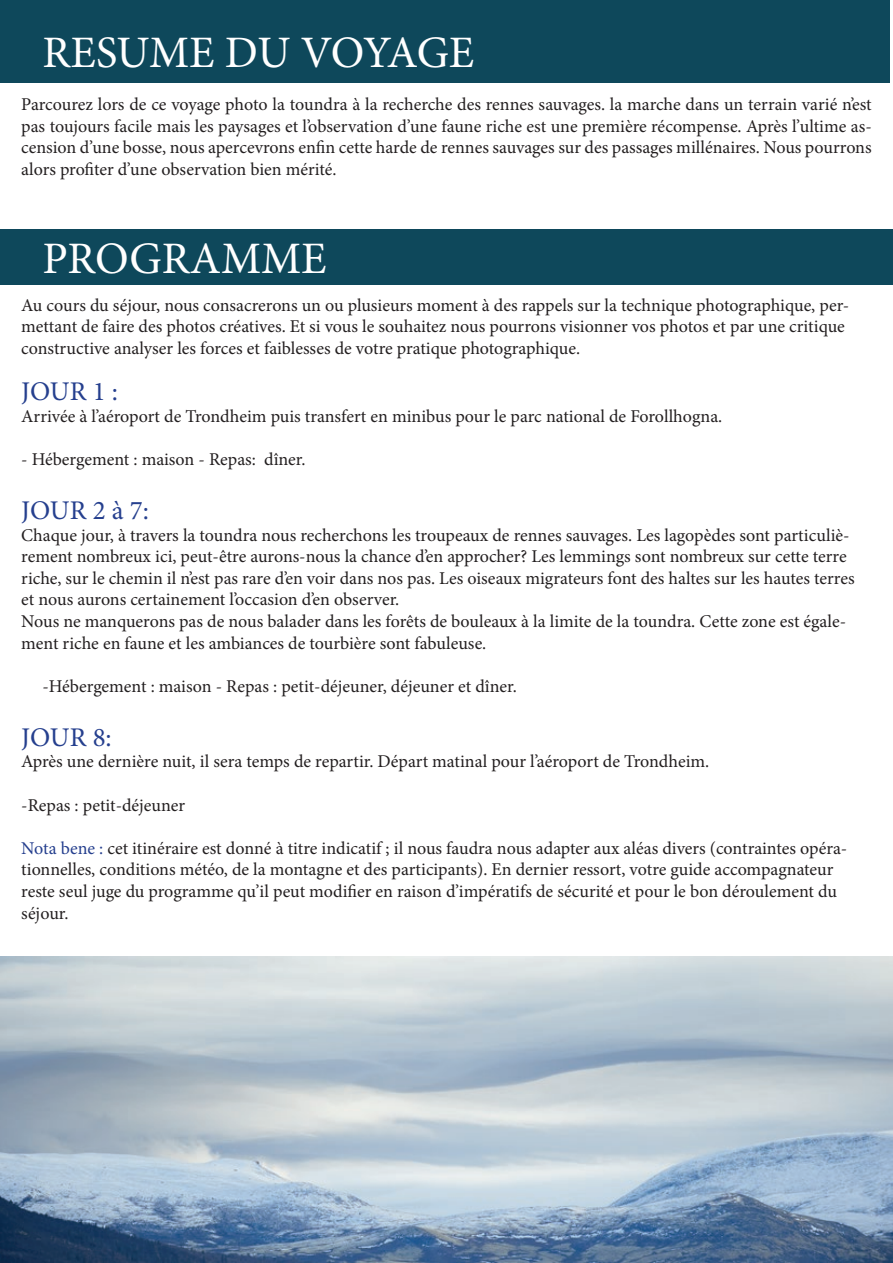
<style>
.page{position:relative;width:893px;height:1263px;background:#fff}
.page>*{position:absolute;margin:0;border:0;box-sizing:border-box;transform-origin:0 0}
.t1{font:45px "Minion Pro";color:#fff}
.t2{font:27px "Minion Pro";letter-spacing:-.005em;color:#253f8e}
.t3{font:18px/21.6px "Minion Pro";color:#231f20}
.s1{color:#253f8e}
</style>
<div class="page">
<div style="left:0;top:230px;width:893px;height:55px;background:#0e485b"></div>
<div style="left:0;top:0;width:890px;height:83px;background:#0e485b"></div>
<img style="left:0;top:956px;width:893px;height:307px">
<h1 class="t1" style="left:43px;top:22px;width:433px">RESUME DU VOYAGE</h1>
<p class="t3" style="left:21px;top:94px;width:852px;text-align:justify">Parcourez lors de ce voyage photo la toundra à la recherche des rennes sauvages. la marche dans un terrain varié n’est pas toujours facile mais les paysages et l’observation d’une faune riche est une première récompense. Après l’ultime as&shy;cension d’une bosse, nous apercevrons enfin cette harde de rennes sauvages sur des passages millénaires. Nous pourrons alors profiter d’une observation bien mérité.</p>
<h1 class="t1" style="left:43px;top:228px;width:286px">PROGRAMME</h1>
<p class="t3" style="left:21px;top:294px;width:830px">Au cours du séjour, nous consacrerons un ou plusieurs moment à des rappels sur la technique photographique, per&shy;mettant de faire des photos créatives. Et si vous le souhaitez nous pourrons visionner vos photos et par une critique constructive analyser les forces et faiblesses de votre pratique photographique.</p>
<h2 class="t2" style="left:21px;top:373px;width:98px">JOUR 1 :</h2>
<p class="t3" style="left:21px;top:405px;width:703px">Arrivée à l’aéroport de Trondheim puis transfert en minibus pour le parc national de Forollhogna.</p>
<p class="t3" style="left:21px;top:449px;width:286px">- Hébergement : maison - Repas: dîner.</p>
<h2 class="t2" style="left:21px;top:492px;width:129px">JOUR 2 à 7:</h2>
<p class="t3" style="left:21px;top:524px;width:835px">Chaque jour, à travers la toundra nous recherchons les troupeaux de rennes sauvages. Les lagopèdes sont particuliè&shy;rement nombreux ici, peut-être aurons-nous la chance d’en approcher? Les lemmings sont nombreux sur cette terre riche, sur le chemin il n’est pas rare d’en voir dans nos pas. Les oiseaux migrateurs font des haltes sur les hautes terres et nous aurons certainement l’occasion d’en observer.<br>Nous ne manquerons pas de nous balader dans les forêts de bouleaux à la limite de la toundra. Cette zone est égale&shy;ment riche en faune et les ambiances de tourbière sont fabuleuse.</p>
<p class="t3" style="left:43px;top:675px;width:476px">-Hébergement : maison - Repas : petit-déjeuner, déjeuner et dîner.</p>
<h2 class="t2" style="left:21px;top:719px;width:92px">JOUR 8:</h2>
<p class="t3" style="left:21px;top:751px;width:690px">Après une dernière nuit, il sera temps de repartir. Départ matinal pour l’aéroport de Trondheim.</p>
<p class="t3" style="left:21px;top:794px;width:166px">-Repas : petit-déjeuner</p>
<p class="t3" style="left:21px;top:837px;width:828px"><span class="s1">Nota bene :</span> cet itinéraire est donné à titre indicatif ; il nous faudra nous adapter aux aléas divers (contraintes opéra&shy;tionnelles, conditions météo, de la montagne et des participants). En dernier ressort, votre guide accompagnateur reste seul juge du programme qu’il peut modifier en raison d’impératifs de sécurité et pour le bon déroulement du séjour.</p>
</div>
